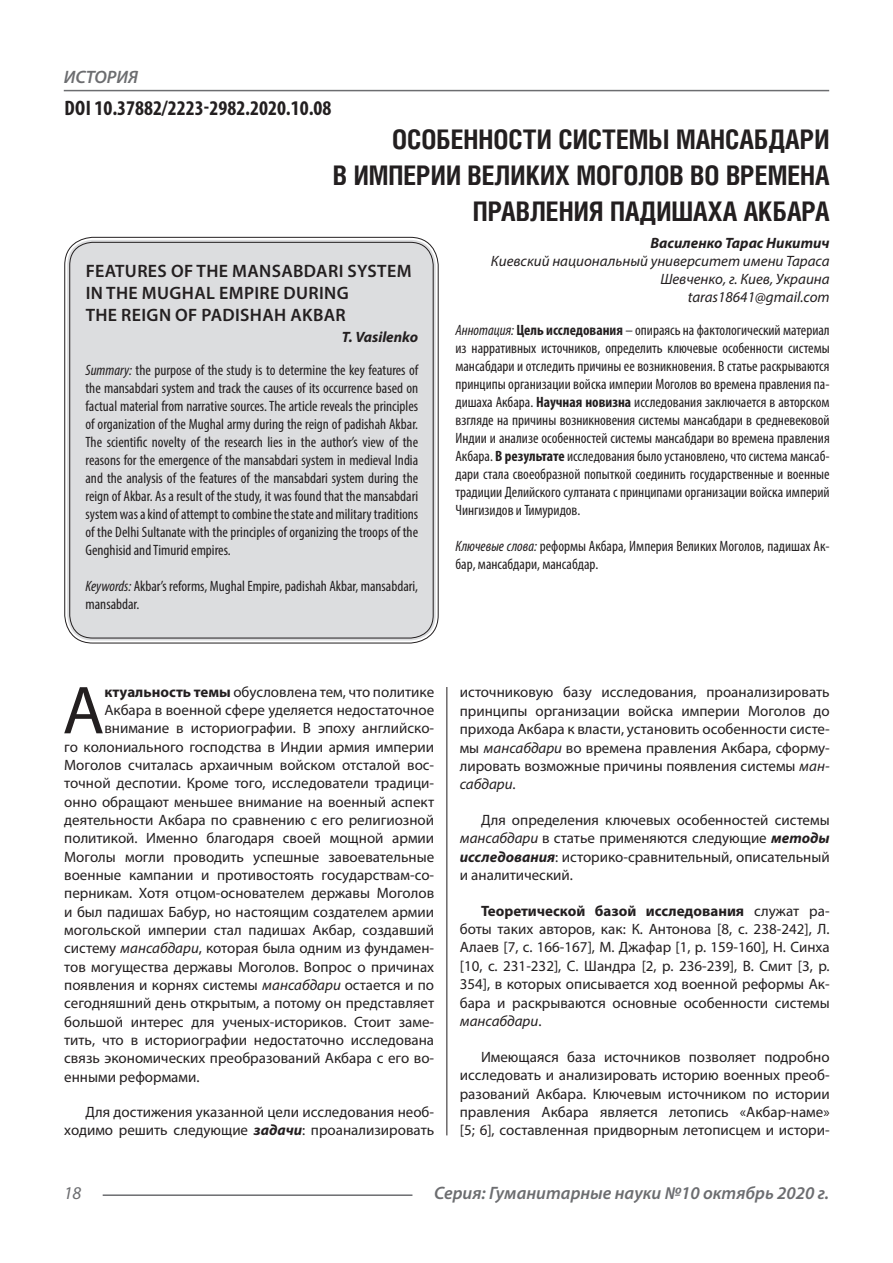
<style>
.page{position:relative;width:893px;height:1263px;background:#fff}
.page>*{position:absolute;margin:0;border:0;box-sizing:border-box;transform-origin:0 0}
.Статья_текст_первый{font:68.4px "Myriad Pro";color:#231f20}
.Статья_название{font:700 27px/36px "Helios Cond C";color:#231f20;text-align:right}
.ДОИ{font:700 condensed 21px "Myriad Pro";color:#231f20}
.Статья_название_англ{font:600 18px/21.6px "Myriad Pro";letter-spacing:.02em;color:#231f20}
.t1{font:italic 600 18px "Myriad Pro";color:#6c6d70}
.t2{font:italic 18px "Myriad Pro";color:#6c6d70}
.Статья_текст{font:15px/18.5px "Myriad Pro";color:#231f20;text-align:justify}
.Статья_текст_первый-2{font:15px "Myriad Pro";color:#231f20}
.Статья_аннотация_тек{font:condensed 15px/18px "Myriad Pro";color:#231f20;text-align:justify}
.Статья_аннотация_анг{font:condensed 15px/18px "Myriad Pro";color:#231f20;text-align:justify}
.Статья_автор_инфо{font:italic 15px/18px "Myriad Pro";color:#231f20;text-align:right}
.Статья_автор_инфо-2{font:italic 700 15px "Myriad Pro";color:#231f20}
.Статья_автор_англ{font:italic 700 15px "Myriad Pro";color:#231f20}
.s1{font-style:italic}
.s2{font-weight:700}
.s3{font-weight:700;font-style:italic}
</style>
<div class="page">
<hr style="left:446px;top:128px;width:1px;height:1007px;background:#231f20">
<hr style="left:103px;top:1194px;width:309px;height:2px;background:#6c6d70">
<hr style="left:64px;top:90px;width:765px;height:1px;background:#6c6d70">
<div style="left:444px;top:127px;width:10px;height:559px;background:#fff"></div>
<div style="left:67px;top:240px;width:369px;height:400px;background:#dcdddf;border-radius:26px"></div>
<p class="t1" style="left:64px;top:66px;width:76px">ИСТОРИЯ</p>
<p class="ДОИ" style="left:64px;top:95px;width:269px">DOI 10.37882/2223-2982.2020.10.08</p>
<p class="Статья_название" style="left:333px;top:121px;width:498px">ОСОБЕННОСТИ СИСТЕМЫ МАНСАБДАРИ<br>В ИМПЕРИИ ВЕЛИКИХ МОГОЛОВ ВО ВРЕМЕНА<br>ПРАВЛЕНИЯ ПАДИШАХА АКБАРА</p>
<p class="Статья_автор_инфо-2" style="left:651px;top:233px;width:181px">Василенко Тарас Никитич</p>
<p class="Статья_автор_инфо" style="left:491px;top:252px;width:340px">Киевский национальный университет имени Тараса<br>Шевченко, г. Киев, Украина</p>
<p class="Статья_автор_инфо" style="left:688px;top:288px;width:143px">taras18641@gmail.com</p>
<p class="Статья_аннотация_тек" style="left:455px;top:320px;width:376px"><span class="s1">Аннотация:</span> <span class="s2">Цель исследования</span> – опираясь на фактологический материал из нарративных источников, определить ключевые особенности системы мансабдари и отследить причины ее возникновения. В статье раскрываются принципы организации войска империи Моголов во времена правления па&shy;дишаха Акбара. <span class="s2">Научная новизна</span> исследования заключается в авторском взгляде на причины возникновения системы мансабдари в средневековой Индии и анализе особенностей системы мансабдари во времена правления Акбара. <span class="s2">В результате</span> исследования было установлено, что система мансаб&shy;дари стала своеобразной попыткой соединить государственные и военные традиции Делийского султаната с принципами организации войска империй Чингизидов и Тимуридов.</p>
<p class="Статья_аннотация_тек" style="left:455px;top:536px;width:376px"><span class="s1">Ключевые слова:</span> реформы Акбара, Империя Великих Моголов, падишах Ак&shy;бар, мансабдари, мансабдар.</p>
<p class="Статья_название_англ" style="left:86px;top:260px;width:327px">FEATURES OF THE MANSABDARI SYSTEM<br>IN THE MUGHAL EMPIRE DURING<br>THE REIGN OF PADISHAH AKBAR</p>
<p class="Статья_автор_англ" style="left:342px;top:327px;width:78px">T. Vasilenko</p>
<p class="Статья_аннотация_анг" style="left:85px;top:360px;width:334px"><span class="s1">Summary:</span> the purpose of the study is to determine the key features of the mansabdari system and track the causes of its occurrence based on factual material from narrative sources. The article reveals the principles of organization of the Mughal army during the reign of padishah Akbar.<br>The scientific novelty of the research lies in the author’s view of the reasons for the emergence of the mansabdari system in medieval India and the analysis of the features of the mansabdari system during the reign of Akbar. As a result of the study, it was found that the mansabdari system was a kind of attempt to combine the state and military traditions of the Delhi Sultanate with the principles of organizing the troops of the Genghisid and Timurid empires.</p>
<p class="Статья_аннотация_анг" style="left:85px;top:576px;width:334px"><span class="s1">Keywords:</span> Akbar’s reforms, Mughal Empire, padishah Akbar, mansabdari, mansabdar.</p>
<p class="Статья_текст_первый" style="left:63px;top:668px;width:43px">А</p>
<p class="Статья_текст_первый-2" style="left:104px;top:683px;width:331px"><span class="s2">ктуальность темы</span> обусловлена тем, что политике</p>
<p class="Статья_текст_первый-2" style="left:104px;top:701px;width:331px">Акбара в военной сфере уделяется недостаточное</p>
<p class="Статья_текст_первый-2" style="left:104px;top:719px;width:331px">внимание в историографии. В эпоху английско-</p>
<p class="Статья_текст_первый-2" style="left:64px;top:737px;width:371px">го колониального господства в Индии армия империи</p>
<p class="Статья_текст_первый-2" style="left:64px;top:756px;width:371px">Моголов считалась архаичным войском отсталой вос-</p>
<p class="Статья_текст_первый-2" style="left:64px;top:774px;width:371px">точной деспотии. Кроме того, исследователи традици-</p>
<p class="Статья_текст_первый-2" style="left:64px;top:792px;width:371px">онно обращают меньшее внимание на военный аспект</p>
<p class="Статья_текст_первый-2" style="left:64px;top:811px;width:371px">деятельности Акбара по сравнению с его религиозной</p>
<p class="Статья_текст_первый-2" style="left:64px;top:829px;width:371px">политикой. Именно благодаря своей мощной армии</p>
<p class="Статья_текст_первый-2" style="left:64px;top:847px;width:371px">Моголы могли проводить успешные завоевательные</p>
<p class="Статья_текст_первый-2" style="left:64px;top:866px;width:371px">военные кампании и противостоять государствам-со-</p>
<p class="Статья_текст_первый-2" style="left:64px;top:884px;width:371px">перникам. Хотя отцом-основателем державы Моголов</p>
<p class="Статья_текст_первый-2" style="left:64px;top:902px;width:371px">и был падишах Бабур, но настоящим создателем армии</p>
<p class="Статья_текст_первый-2" style="left:64px;top:921px;width:371px">могольской империи стал падишах Акбар, создавший</p>
<p class="Статья_текст_первый-2" style="left:64px;top:939px;width:371px">систему <span class="s1">мансабдари</span>, которая была одним из фундамен-</p>
<p class="Статья_текст_первый-2" style="left:64px;top:957px;width:371px">тов могущества державы Моголов. Вопрос о причинах</p>
<p class="Статья_текст_первый-2" style="left:64px;top:976px;width:371px">появления и корнях системы <span class="s1">мансабдари</span> остается и по</p>
<p class="Статья_текст_первый-2" style="left:64px;top:994px;width:371px">сегодняшний день открытым, а потому он представляет</p>
<p class="Статья_текст_первый-2" style="left:64px;top:1012px;width:371px">большой интерес для ученых-историков. Стоит заме-</p>
<p class="Статья_текст_первый-2" style="left:64px;top:1031px;width:371px">тить, что в историографии недостаточно исследована</p>
<p class="Статья_текст_первый-2" style="left:64px;top:1049px;width:371px">связь экономических преобразований Акбара с его во-</p>
<p class="Статья_текст_первый-2" style="left:64px;top:1067px;width:137px">енными реформами.</p>
<p class="Статья_текст" style="left:64px;top:1102px;width:371px;text-align:right">Для достижения указанной цели исследования необ&shy;ходимо решить следующие <span class="s3">задачи</span>: проанализировать</p>
<p class="Статья_текст" style="left:460px;top:683px;width:371px">источниковую базу исследования, проанализировать принципы организации войска империи Моголов до прихода Акбара к власти, установить особенности систе&shy;мы <span class="s1">мансабдари</span> во времена правления Акбара, сформу&shy;лировать возможные причины появления системы <span class="s1">ман&shy;сабдари</span>.</p>
<p class="Статья_текст" style="left:460px;top:810px;width:371px;text-indent:21px">Для определения ключевых особенностей системы <span class="s1">мансабдари</span> в статье применяются следующие <span class="s3">методы исследования</span>: историко-сравнительный, описательный и аналитический.</p>
<p class="Статья_текст" style="left:460px;top:901px;width:371px;text-indent:21px"><span class="s2">Теоретической базой исследования</span> служат ра&shy;боты таких авторов, как: К. Антонова [8, с. 238-242], Л.<br>Алаев [7, c. 166-167], М. Джафар [1, p. 159-160], Н. Синха [10, c. 231-232], С. Шандра [2, p. 236-239], В. Смит [3, p.<br>354], в которых описывается ход военной реформы Ак&shy;бара и раскрываются основные особенности системы <span class="s1">мансабдари</span>.</p>
<p class="Статья_текст" style="left:460px;top:1047px;width:371px;text-indent:21px">Имеющаяся база источников позволяет подробно исследовать и анализировать историю военных преоб&shy;разований Акбара. Ключевым источником по истории правления Акбара является летопись «Акбар-наме» [5; 6], составленная придворным летописцем и истори-</p>
<p class="t2" style="left:64px;top:1182px;width:19px">18</p>
<p class="t1" style="left:434px;top:1182px;width:397px">Серия: Гуманитарные науки №10 октябрь 2020 г.</p>
</div>
